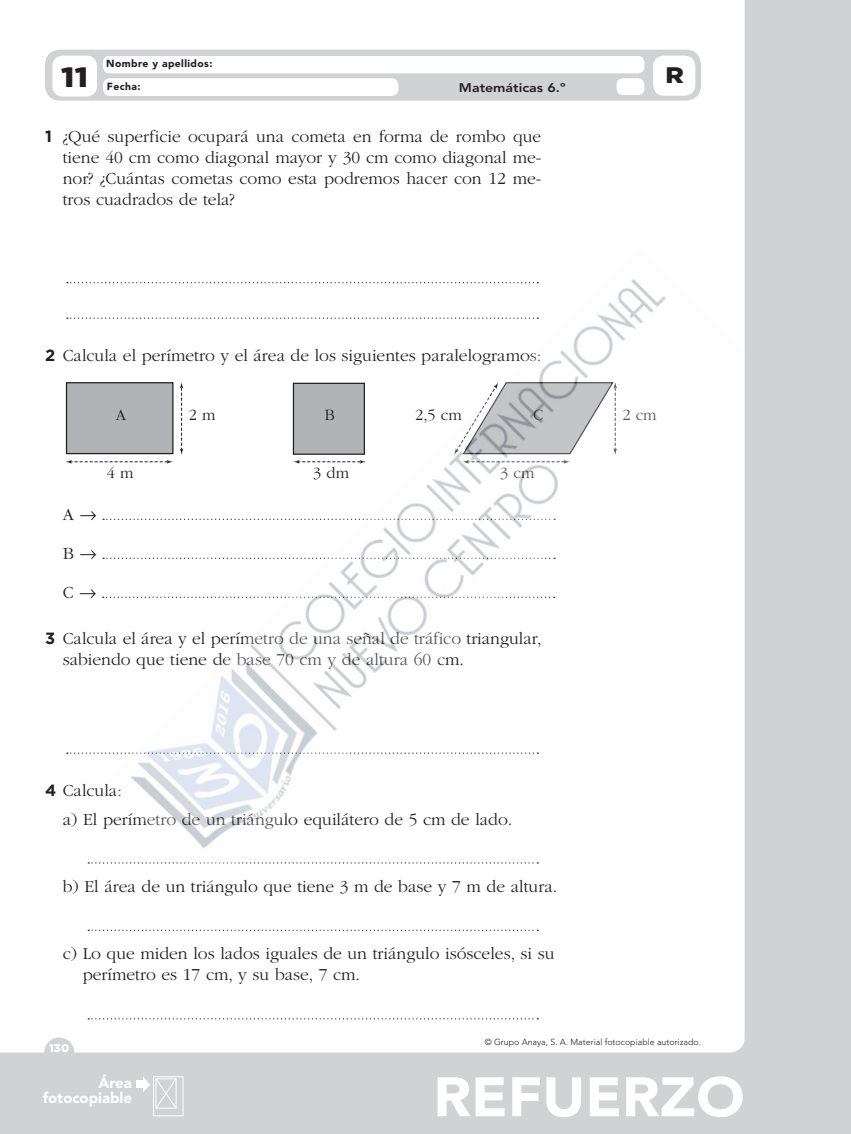
<style>
.page{position:relative;width:851px;height:1134px;background:#fff}
.page>*{position:absolute;margin:0;border:0;box-sizing:border-box;transform-origin:0 0}
.t1{font:900 55px "Avenir LT Std";color:#fff;scale:1.06 1}
.t2{font:900 27.88px "Gotham";color:#231f20;scale:1.13 1}
.t3{font:900 22.5px "Gotham";color:#231f20;scale:1.13 1}
.nuclLineaPuntille{font:300 17.5px/21.2px "ITC Garamond Std";color:#231f20}
.t4{font:300 16.25px "ITC Garamond Std";color:#231f20}
.nuclTextoPieAreaFoto{font:900 14.88px/14.9px "Avenir LT Std";color:#fff;text-align:right}
.t5{font:800 12.5px "Avenir LT Std";color:#231f20;scale:1.13 1}
.numeroFolio{font:900 11.25px "Gotham";color:#fff}
.t6{font:900 10.25px "Avenir LT Std";letter-spacing:.04em;color:#231f20}
.nuclCopyFotocoIzqui{font:300 8.75px "Avenir LT Std";color:#231f20}
.s1{font-family:"Gotham";font-weight:700;font-size:16.25px}
</style>
<div class="page">
<div style="left:0;top:0;width:850px;height:1134px;background:#d1d2d4"></div>
<div style="left:0;top:0;width:744px;height:1052px;background:#fff"></div>
<div style="left:44px;top:1037px;width:30px;height:30px;background:#d1d2d4;border-radius:50%"></div>
<div style="left:153px;top:1076px;width:30px;height:40px;border:1px solid #fff"></div>
<svg style="left:143px;top:1076px;width:34px;height:33px"></svg>
<div style="left:136px;top:1081px;width:8px;height:7px;background:#fff"></div>
<div style="left:45px;top:50px;width:656px;height:51px;background:#d1d2d4;border-radius:15px"></div>
<div style="left:52px;top:56px;width:45px;height:41px;background:#fff;border-radius:11px"></div>
<div style="left:616px;top:78px;width:28px;height:17px;background:#fff;border-radius:6px"></div>
<div style="left:653px;top:56px;width:42px;height:40px;background:#fff;border-radius:11px"></div>
<div style="left:103px;top:78px;width:295px;height:18px;background:#fff;border-radius:7px"></div>
<div style="left:103px;top:56px;width:541px;height:17px;background:#fff;border-radius:6px"></div>
<svg style="left:67px;top:282px;width:39px;height:1px"></svg>
<svg style="left:67px;top:317px;width:39px;height:2px"></svg>
<svg style="left:66px;top:460px;width:40px;height:4px"></svg>
<div style="left:66px;top:383px;width:107px;height:71px;background:#b2b3b7"></div>
<div style="left:66px;top:382px;width:107px;height:72px;border:1px solid #231f20"></div>
<svg style="left:67px;top:752px;width:39px;height:2px"></svg>
<svg style="left:88px;top:862px;width:18px;height:1px"></svg>
<svg style="left:88px;top:930px;width:450px;height:1px"></svg>
<svg style="left:88px;top:1018px;width:450px;height:1px"></svg>
<img style="left:106px;top:248px;width:638px;height:638px">
<p class="t2" style="left:61px;top:58px;width:25px">11</p>
<p class="t6" style="left:106px;top:58px;width:108px">Nombre y apellidos:</p>
<p class="t6" style="left:107px;top:80px;width:35px">Fecha:</p>
<p class="t5" style="left:459px;top:80px;width:96px">Matemáticas 6.º</p>
<p class="nuclLineaPuntille" style="left:63px;top:126px;width:480px;text-align:justify;text-indent:-18px"><span class="s1">1</span> ¿Qué superficie ocupará una cometa en forma de rombo que tiene 40 cm como diagonal mayor y 30 cm como diagonal me&shy;nor? ¿Cuántas cometas como esta podremos hacer con 12 me&shy;tros cuadrados de tela?</p>
<p class="t3" style="left:665px;top:60px;width:18px">R</p>
<p class="nuclLineaPuntille" style="left:45px;top:345px;width:498px"><span class="s1">2</span> Calcula el perímetro y el área de los siguientes paralelogramos:</p>
<p class="t4" style="left:189px;top:406px;width:28px">2 m</p>
<p class="t4" style="left:415px;top:406px;width:48px">2,5 cm</p>
<p class="t4" style="left:622px;top:406px;width:36px">2 cm</p>
<p class="t4" style="left:116px;top:406px;width:12px">A</p>
<p class="t4" style="left:324px;top:406px;width:12px">B</p>
<p class="t4" style="left:533px;top:406px;width:12px">C</p>
<p class="t4" style="left:107px;top:464px;width:28px">4 m</p>
<p class="t4" style="left:313px;top:464px;width:37px">3 dm</p>
<p class="t4" style="left:500px;top:464px;width:36px">3 cm</p>
<p class="nuclLineaPuntille" style="left:63px;top:504px;width:36px">A →</p>
<p class="nuclLineaPuntille" style="left:63px;top:543px;width:36px">B →</p>
<p class="nuclLineaPuntille" style="left:63px;top:582px;width:35px">C →</p>
<p class="nuclLineaPuntille" style="left:63px;top:628px;width:480px;text-indent:-18px"><span class="s1">3</span> Calcula el área y el perímetro de una señal de tráfico triangular, sabiendo que tiene de base 70 cm y de altura 60 cm.</p>
<p class="nuclLineaPuntille" style="left:45px;top:780px;width:78px"><span class="s1">4</span> Calcula:</p>
<p class="nuclLineaPuntille" style="left:63px;top:809px;width:451px">a) El perímetro de un triángulo equilátero de 5 cm de lado.</p>
<p class="nuclLineaPuntille" style="left:63px;top:876px;width:496px">b) El área de un triángulo que tiene 3 m de base y 7 m de altura.</p>
<p class="nuclLineaPuntille" style="left:83px;top:943px;width:473px;text-indent:-20px">c) Lo que miden los lados iguales de un triángulo isósceles, si su perímetro es 17 cm, y su base, 7 cm.</p>
<p class="nuclCopyFotocoIzqui" style="left:484px;top:1037px;width:218px">© Grupo Anaya, S. A. Material fotocopiable autorizado.</p>
<p class="numeroFolio" style="left:49px;top:1040px;width:22px">130</p>
<p class="nuclTextoPieAreaFoto" style="left:43px;top:1075px;width:91px">Área fotocopiable</p>
<p class="t1" style="left:433px;top:1064px;width:295px">REFUERZO</p>
</div>
